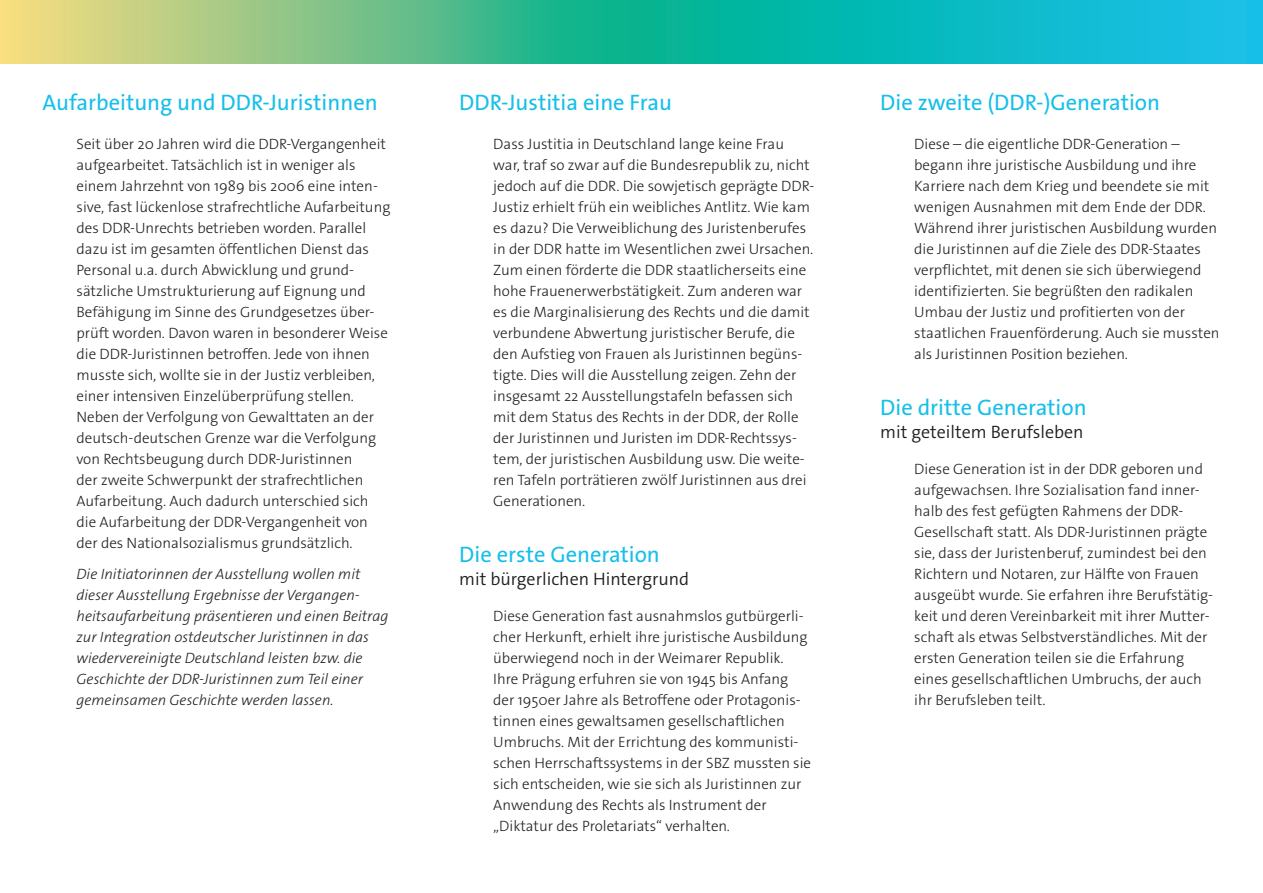
<style>
.page{position:relative;width:1263px;height:893px;background:#fff}
.page>*{position:absolute;margin:0;border:0;box-sizing:border-box;transform-origin:0 0}
.t1{font:22.5px "The Sans Os F";color:#15bfe9}
.t2{font:300 18px "The Sans Os F";color:#231f20}
.t3{font:300 15px/21px "The Sans Os F";color:#231f20}
.t4{font:italic 300 15px/21px "The Sans Os F";color:#231f20}
</style>
<div class="page">
<div style="left:0;top:0;width:631px;height:64px;background:linear-gradient(to right,#ffdb81,#04af8f)"></div>
<div style="left:631px;top:0;width:632px;height:64px;background:linear-gradient(to right,#00b490,#19c0ee)"></div>
<h1 class="t1" style="left:43px;top:88px;width:337px">Aufarbeitung und DDR-Juristinnen</h1>
<p class="t3" style="left:77px;top:133px;width:315px">Seit über 20 Jahren wird die DDR-Vergangenheit aufgearbeitet. Tatsächlich ist in weniger als einem Jahrzehnt von 1989 bis 2006 eine inten&shy;sive, fast lückenlose strafrechtliche Aufarbeitung des DDR-Unrechts betrieben worden. Parallel dazu ist im gesamten öffentlichen Dienst das Personal u.a. durch Abwicklung und grund&shy;sätzliche Umstrukturierung auf Eignung und Befähigung im Sinne des Grundgesetzes über&shy;prüft worden. Davon waren in besonderer Weise die DDR-Juristinnen betroffen. Jede von ihnen musste sich, wollte sie in der Justiz verbleiben, einer intensiven Einzelüberprüfung stellen.<br>Neben der Verfolgung von Gewalttaten an der deutsch-deutschen Grenze war die Verfolgung von Rechtsbeugung durch DDR-Juristinnen<br>der zweite Schwerpunkt der strafrechtlichen Aufarbeitung. Auch dadurch unterschied sich die Aufarbeitung der DDR-Vergangenheit von der des Nationalsozialismus grundsätzlich.</p>
<p class="t4" style="left:77px;top:564px;width:313px">Die Initiatorinnen der Ausstellung wollen mit dieser Ausstellung Ergebnisse der Vergangen&shy;heitsaufarbeitung präsentieren und einen Beitrag zur Integration ostdeutscher Juristinnen in das wiedervereinigte Deutschland leisten bzw. die Geschichte der DDR-Juristinnen zum Teil einer gemeinsamen Geschichte werden lassen.</p>
<h1 class="t1" style="left:459px;top:88px;width:214px">DDR-Justitia eine Frau</h1>
<p class="t3" style="left:493px;top:133px;width:322px">Dass Justitia in Deutschland lange keine Frau war, traf so zwar auf die Bundesrepublik zu, nicht jedoch auf die DDR. Die sowjetisch geprägte DDR-Justiz erhielt früh ein weibliches Antlitz. Wie kam es dazu? Die Verweiblichung des Juristenberufes in der DDR hatte im Wesentlichen zwei Ursachen.<br>Zum einen förderte die DDR staatlicherseits eine hohe Frauenerwerbstätigkeit. Zum anderen war es die Marginalisierung des Rechts und die damit verbundene Abwertung juristischer Berufe, die den Aufstieg von Frauen als Juristinnen begüns&shy;tigte. Dies will die Ausstellung zeigen. Zehn der insgesamt 22 Ausstellungstafeln befassen sich mit dem Status des Rechts in der DDR, der Rolle der Juristinnen und Juristen im DDR-Rechtssys&shy;tem, der juristischen Ausbildung usw. Die weite&shy;ren Tafeln porträtieren zwölf Juristinnen aus drei Generationen.</p>
<h1 class="t1" style="left:459px;top:540px;width:202px">Die erste Generation</h1>
<p class="t2" style="left:459px;top:567px;width:232px">mit bürgerlichen Hintergrund</p>
<p class="t3" style="left:493px;top:606px;width:319px">Diese Generation fast ausnahmslos gutbürgerli&shy;cher Herkunft, erhielt ihre juristische Ausbildung überwiegend noch in der Weimarer Republik.<br>Ihre Prägung erfuhren sie von 1945 bis Anfang der 1950er Jahre als Betroffene oder Protagonis&shy;tinnen eines gewaltsamen gesellschaftlichen Umbruchs. Mit der Errichtung des kommunisti&shy;schen Herrschaftssystems in der SBZ mussten sie sich entscheiden, wie sie sich als Juristinnen zur Anwendung des Rechts als Instrument der „Diktatur des Proletariats“ verhalten.</p>
<h1 class="t1" style="left:880px;top:88px;width:281px">Die zweite (DDR-)Generation</h1>
<p class="t3" style="left:914px;top:133px;width:307px">Diese – die eigentliche DDR-Generation – begann ihre juristische Ausbildung und ihre Karriere nach dem Krieg und beendete sie mit wenigen Ausnahmen mit dem Ende der DDR.<br>Während ihrer juristischen Ausbildung wurden die Juristinnen auf die Ziele des DDR-Staates verpflichtet, mit denen sie sich überwiegend identifizierten. Sie begrüßten den radikalen Umbau der Justiz und profitierten von der staatlichen Frauenförderung. Auch sie mussten als Juristinnen Position beziehen.</p>
<h1 class="t1" style="left:880px;top:393px;width:208px">Die dritte Generation</h1>
<p class="t2" style="left:880px;top:421px;width:205px">mit geteiltem Berufsleben</p>
<p class="t3" style="left:914px;top:459px;width:300px">Diese Generation ist in der DDR geboren und aufgewachsen. Ihre Sozialisation fand inner&shy;halb des fest gefügten Rahmens der DDR-Gesellschaft statt. Als DDR-Juristinnen prägte sie, dass der Juristenberuf, zumindest bei den Richtern und Notaren, zur Hälfte von Frauen ausgeübt wurde. Sie erfahren ihre Berufstätig&shy;keit und deren Vereinbarkeit mit ihrer Mutter&shy;schaft als etwas Selbstverständliches. Mit der ersten Generation teilen sie die Erfahrung eines gesellschaftlichen Umbruchs, der auch ihr Berufsleben teilt.</p>
</div>
